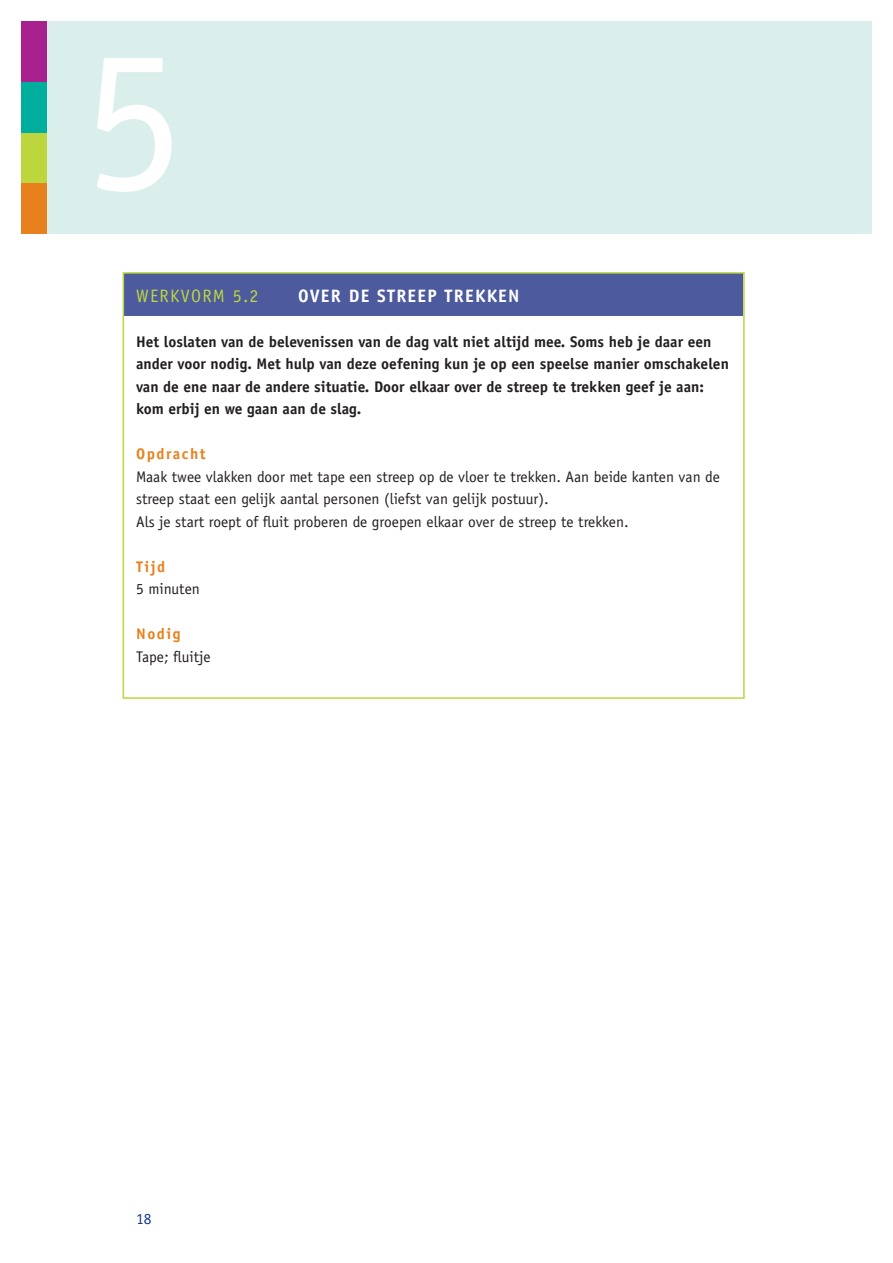
<style>
.page{position:relative;width:893px;height:1263px;background:#fff}
.page>*{position:absolute;margin:0;border:0;box-sizing:border-box;transform-origin:0 0}
.t1{font:204px "Officina Sans Std";color:#fff}
.t2{font:700 18px "Officina Sans Std";letter-spacing:.07em;color:#fff}
.t3{font:18px "Officina Sans Std";letter-spacing:.07em;color:#bdd63e}
.t4{font:700 15.45px/22.5px "Officina Sans Std";color:#231f20}
.t5{font:15.45px/22.5px "Officina Sans Std";color:#231f20}
.t6{font:700 15.45px "Officina Sans Std";letter-spacing:.1em;color:#e8811d}
.t7{font:15.45px "Officina Sans Std";color:#153889}
</style>
<div class="page">
<div style="left:124px;top:274px;width:619px;height:42px;background:#4d5a9e"></div>
<div style="left:123px;top:272px;width:622px;height:427px;border:2px solid #bdd63e"></div>
<div style="left:21px;top:21px;width:851px;height:213px;background:#daefec"></div>
<div style="left:21px;top:183px;width:25px;height:51px;background:#e8811d"></div>
<div style="left:21px;top:133px;width:25px;height:50px;background:#bdd63e"></div>
<div style="left:21px;top:21px;width:25px;height:61px;background:#a9218e"></div>
<div style="left:21px;top:82px;width:25px;height:51px;background:#00ae9e"></div>
<h1 class="t1" style="left:82px;top:1px;width:103px">5</h1>
<p class="t3" style="left:136px;top:285px;width:124px">Werkvorm 5.2</p>
<p class="t2" style="left:298px;top:284px;width:179px">Over de streep trekken</p>
<p class="t4" style="left:136px;top:330px;width:594px">Het loslaten van de belevenissen van de dag valt niet altijd mee. Soms heb je daar een ander voor nodig. Met hulp van deze oefening kun je op een speelse manier omschakelen van de ene naar de andere situatie. Door elkaar over de streep te trekken geef je aan: kom erbij en we gaan aan de slag.</p>
<p class="t6" style="left:136px;top:444px;width:71px">Opdracht</p>
<p class="t5" style="left:136px;top:465px;width:585px">Maak twee vlakken door met tape een streep op de vloer te trekken. Aan beide kanten van de streep staat een gelijk aantal personen (liefst van gelijk postuur).<br>Als je start roept of fluit proberen de groepen elkaar over de streep te trekken.</p>
<p class="t6" style="left:136px;top:557px;width:31px">Tijd</p>
<p class="t5" style="left:136px;top:578px;width:65px">5 minuten</p>
<p class="t6" style="left:136px;top:624px;width:46px">Nodig</p>
<p class="t5" style="left:136px;top:645px;width:76px">Tape; fluitje</p>
<p class="t7" style="left:136px;top:1210px;width:17px">18</p>
</div>
